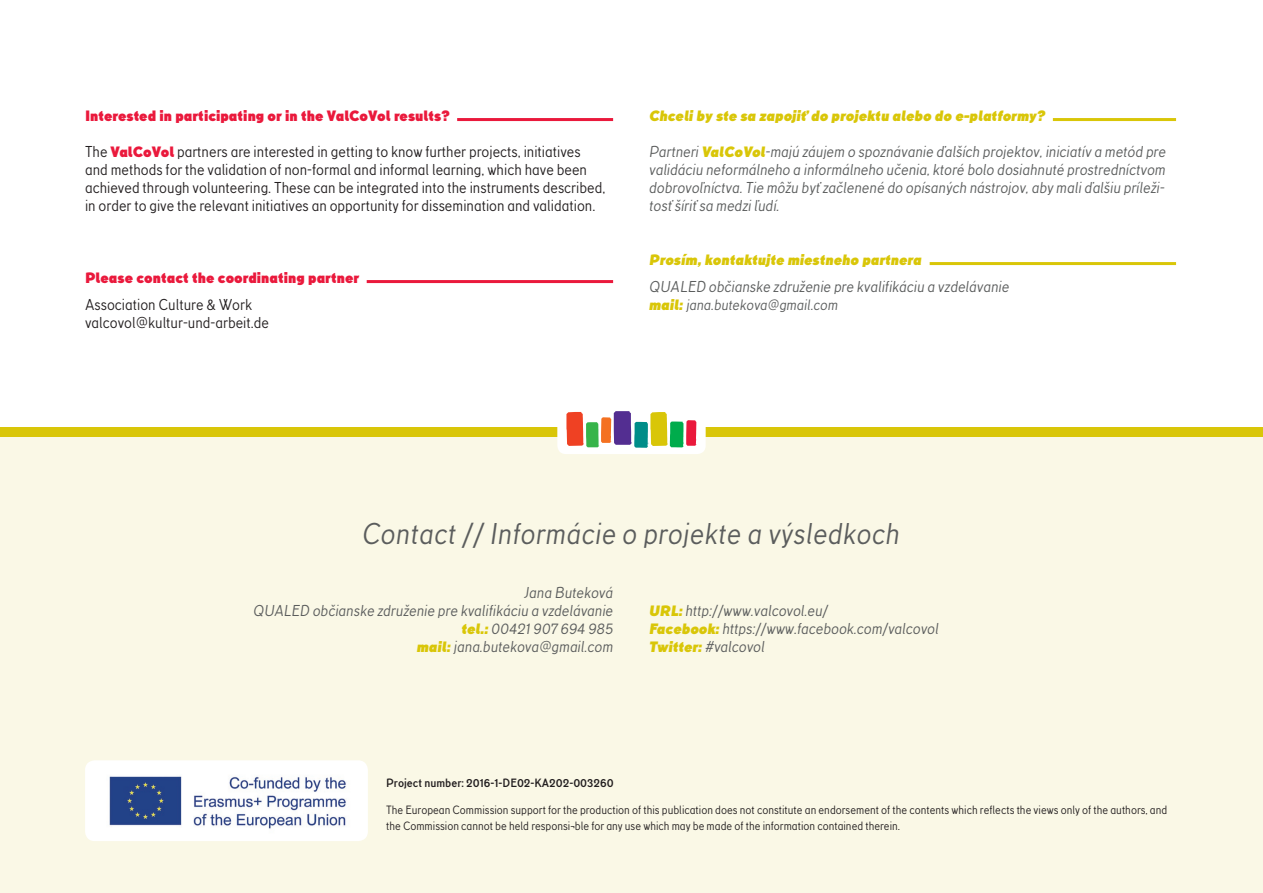
<style>
.page{position:relative;width:1263px;height:893px;background:#fff}
.page>*{position:absolute;margin:0;border:0;box-sizing:border-box;transform-origin:0 0}
.Ü1_de{font:italic 30px "TT Corals";letter-spacing:.01em;color:#5b5d5d}
.Text_deutsch{font:italic 15.75px/18px "TT Corals";color:#5b5d5d;text-align:justify}
.text_englisch{font:15.75px/18px "TT Corals";color:#231f20}
.Text_deutsch-2{font:italic 800 15px "TT Corals";color:#d9c608}
.text_englisch-2{font:900 15px "TT Corals";color:#ea193c}
.Text_deutsch-3{font:italic 15px "TT Corals";color:#5b5d5d}
.text_klein{font:12px/15.8px "TT Corals";color:#231f20}
.text_klein-2{font:700 12px "TT Corals";color:#231f20}
.s1{font-weight:900;font-size:15px;color:#ea193c}
.s2{font-weight:800;font-size:15px;color:#d9c608}
.s3{font-weight:800;color:#d9c608}
</style>
<div class="page">
<div style="left:0;top:432px;width:1263px;height:461px;background:#faf8e6"></div>
<div style="left:0;top:427px;width:1263px;height:9px;background:#d9c608"></div>
<div style="left:557px;top:411px;width:149px;height:43px;background:#fff;border-radius:9px"></div>
<svg style="left:566px;top:411px;width:130px;height:37px"></svg>
<div style="left:85px;top:760px;width:283px;height:81px;background:#fff;border-radius:10px"></div>
<img style="left:109px;top:776px;width:238px;height:53px">
<hr style="left:457px;top:118px;width:156px;height:3px;background:#ea193c">
<hr style="left:367px;top:280px;width:246px;height:3px;background:#ea193c">
<hr style="left:1053px;top:118px;width:123px;height:3px;background:#d9c608">
<hr style="left:930px;top:262px;width:246px;height:3px;background:#d9c608">
<p class="text_englisch-2" style="left:85px;top:107px;width:366px">Interested in participating or in the ValCoVol results?</p>
<p class="text_englisch" style="left:85px;top:142px;width:522px">The <span class="s1">ValCoVol</span> partners are interested in getting to know further projects, initiatives and methods for the validation of non-formal and informal learning, which have been achieved through volunteering. These can be integrated into the instruments described, in order to give the relevant initiatives an opportunity for dissemination and validation.</p>
<p class="text_englisch-2" style="left:85px;top:269px;width:276px">Please contact the coordinating partner</p>
<p class="text_englisch" style="left:85px;top:295px;width:168px">Association Culture &amp; Work</p>
<p class="text_englisch" style="left:85px;top:313px;width:186px">valcovol@kultur-und-arbeit.de</p>
<p class="Text_deutsch-2" style="left:649px;top:107px;width:397px">Chceli by ste sa zapojiť do projektu alebo do e-platformy?</p>
<p class="Text_deutsch" style="left:649px;top:142px;width:518px">Partneri <span class="s2">ValCoVol</span>-majú záujem o spoznávanie ďalších projektov, iniciatív a metód pre validáciu neformálneho a informálneho učenia, ktoré bolo dosiahnuté prostredníctvom dobrovoľníctva. Tie môžu byť začlenené do opísaných nástrojov, aby mali ďalšiu príleži&shy;tosť šíriť sa medzi ľudí.</p>
<p class="Text_deutsch-2" style="left:649px;top:251px;width:274px">Prosím, kontaktujte miestneho partnera</p>
<p class="Text_deutsch" style="left:649px;top:277px;width:362px">QUALED občianske združenie pre kvalifikáciu a vzdelávanie</p>
<p class="Text_deutsch-3" style="left:649px;top:296px;width:190px"><span class="s3">mail:</span> jana.butekova@gmail.com</p>
<p class="Ü1_de" style="left:362px;top:516px;width:539px">Contact // Informácie o projekte a výsledkoch</p>
<p class="Text_deutsch" style="left:524px;top:583px;width:91px">Jana Buteková</p>
<p class="Text_deutsch" style="left:253px;top:601px;width:362px">QUALED občianske združenie pre kvalifikáciu a vzdelávanie</p>
<p class="Text_deutsch" style="left:462px;top:619px;width:153px"><span class="s2">tel.:</span> 00421 907 694 985</p>
<p class="Text_deutsch" style="left:417px;top:637px;width:198px"><span class="s2">mail:</span> jana.butekova@gmail.com</p>
<p class="Text_deutsch" style="left:649px;top:601px;width:180px"><span class="s2">URL:</span> http://www.valcovol.eu/</p>
<p class="Text_deutsch" style="left:649px;top:619px;width:291px"><span class="s2">Facebook:</span> https://www.facebook.com/valcovol</p>
<p class="Text_deutsch" style="left:649px;top:637px;width:117px"><span class="s2">Twitter:</span> #valcovol</p>
<p class="text_klein-2" style="left:386px;top:776px;width:229px">Project number: 2016-1-DE02-KA202-003260</p>
<p class="text_klein" style="left:386px;top:802px;width:783px">The European Commission support for the production of this publication does not constitute an endorsement of the contents which reflects the views only of the authors, and the Commission cannot be held responsi¬ble for any use which may be made of the information contained therein.</p>
</div>
